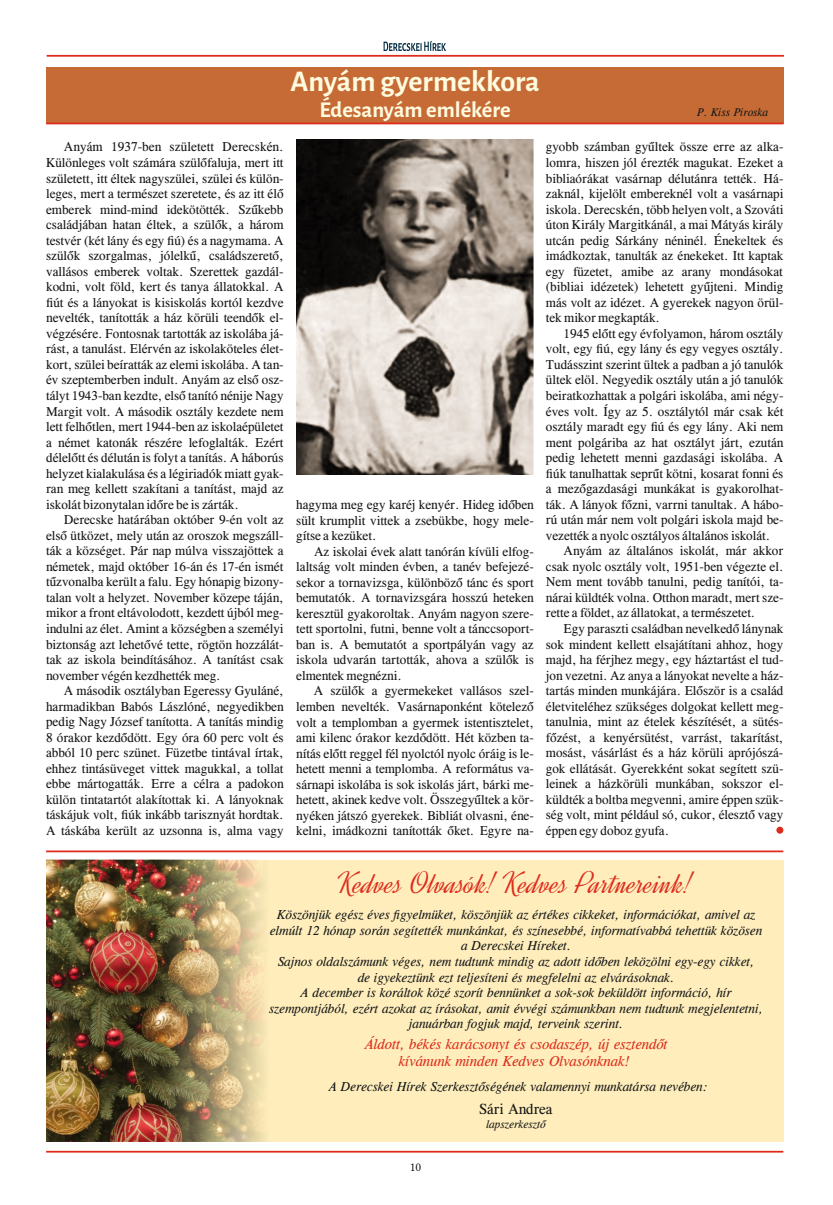
<style>
.page{position:relative;width:833px;height:1205px;background:#fff}
.page>*{position:absolute;margin:0;border:0;box-sizing:border-box;transform-origin:0 0}
.t1{font:31.62px "Dynalight";color:#dd2b1c}
.t2{font:700 30px "Alegreya Sans";color:#fffbde}
.t3{font:700 22.5px "Alegreya Sans";color:#fffbde}
.t4{font:15px "CG Times";color:#151616}
.t5{font:italic 14.62px/17.2px "CG Times";color:#dd2b1c;text-align:center}
.t6{font:13.12px/15.5px "CG Times";color:#151616;text-align:justify}
.t7{font:italic 13.12px/15.5px "CG Times";color:#151616;text-align:center}
.t8{font:12.5px "Linux Libertine G";color:#151616}
.t9{font:italic 11.25px "CG Times";color:#151616}
</style>
<div class="page">
<div style="left:46px;top:860px;width:737px;height:281px;background:#ffeebc"></div>
<hr style="left:47px;top:55px;width:737px;height:2px;background:#dd2b1c">
<svg style="left:383px;top:41px;width:63px;height:10px"></svg>
<hr style="left:46px;top:1151px;width:737px;height:1px;background:#dd2b1c">
<hr style="left:46px;top:850px;width:737px;height:2px;background:#dd2b1c">
<div style="left:46px;top:67px;width:737px;height:56px;background:#c66b36"></div>
<hr style="left:46px;top:123px;width:737px;height:1px;background:#dd2b1c">
<img style="left:296px;top:139px;width:238px;height:336px">
<div style="left:776px;top:826px;width:7px;height:7px;background:#dd2b1c;border-radius:50%"></div>
<img style="left:46px;top:860px;width:219px;height:281px">
<h2 class="t2" style="left:290px;top:67px;width:251px">Anyám gyermekkora</h2>
<h3 class="t3" style="left:319px;top:99px;width:193px">Édesanyám emlékére</h3>
<p class="t9" style="left:697px;top:108px;width:73px">P. Kiss Piroska</p>
<p class="t6" style="left:46px;top:141px;width:239px;text-indent:18px">Anyám 1937-ben született Derecskén.<br>Különleges volt számára szülőfaluja, mert itt született, itt éltek nagyszülei, szülei és külön&shy;leges, mert a természet szeretete, és az itt élő emberek mind-mind idekötötték. Szűkebb családjában hatan éltek, a szülők, a három testvér (két lány és egy fiú) és a nagymama. A szülők szorgalmas, jólelkű, családszerető, vallásos emberek voltak. Szerettek gazdál&shy;kodni, volt föld, kert és tanya állatokkal. A fiút és a lányokat is kisiskolás kortól kezdve nevelték, tanították a ház körüli teendők el&shy;végzésére. Fontosnak tartották az iskolába já&shy;rást, a tanulást. Elérvén az iskolaköteles élet&shy;kort, szülei beíratták az elemi iskolába. A tan&shy;év szeptemberben indult. Anyám az első osz&shy;tályt 1943-ban kezdte, első tanító nénije Nagy Margit volt. A második osztály kezdete nem lett felhőtlen, mert 1944-ben az iskolaépületet a német katonák részére lefoglalták. Ezért délelőtt és délután is folyt a tanítás. A háborús helyzet kialakulása és a légiriadók miatt gyak&shy;ran meg kellett szakítani a tanítást, majd az iskolát bizonytalan időre be is zárták.</p>
<p class="t6" style="left:46px;top:513px;width:239px;text-indent:18px">Derecske határában október 9-én volt az első ütközet, mely után az oroszok megszáll&shy;ták a községet. Pár nap múlva visszajöttek a németek, majd október 16-án és 17-én ismét tűzvonalba került a falu. Egy hónapig bizony&shy;talan volt a helyzet. November közepe táján, mikor a front eltávolodott, kezdett újból meg&shy;indulni az élet. Amint a községben a személyi biztonság azt lehetővé tette, rögtön hozzálát&shy;tak az iskola beindításához. A tanítást csak november végén kezdhették meg.</p>
<p class="t6" style="left:46px;top:684px;width:239px;text-indent:18px">A második osztályban Egeressy Gyuláné, harmadikban Babós Lászlóné, negyedikben pedig Nagy József tanította. A tanítás mindig 8 órakor kezdődött. Egy óra 60 perc volt és abból 10 perc szünet. Füzetbe tintával írtak, ehhez tintásüveget vittek magukkal, a tollat ebbe mártogatták. Erre a célra a padokon külön tintatartót alakítottak ki. A lányoknak táskájuk volt, fiúk inkább tarisznyát hordtak.<br>A táskába került az uzsonna is, alma vagy</p>
<p class="t6" style="left:296px;top:498px;width:239px">hagyma meg egy karéj kenyér. Hideg időben sült krumplit vittek a zsebükbe, hogy mele&shy;gítse a kezüket.</p>
<p class="t6" style="left:296px;top:545px;width:239px;text-indent:18px">Az iskolai évek alatt tanórán kívüli elfog&shy;laltság volt minden évben, a tanév befejezé&shy;sekor a tornavizsga, különböző tánc és sport bemutatók. A tornavizsgára hosszú heteken keresztül gyakoroltak. Anyám nagyon szere&shy;tett sportolni, futni, benne volt a tánccsoport&shy;ban is. A bemutatót a sportpályán vagy az iskola udvarán tartották, ahova a szülők is elmentek megnézni.</p>
<p class="t6" style="left:296px;top:684px;width:239px;text-indent:18px">A szülők a gyermekeket vallásos szel&shy;lemben nevelték. Vasárnaponként kötelező volt a templomban a gyermek istentisztelet, ami kilenc órakor kezdődött. Hét közben ta&shy;nítás előtt reggel fél nyolctól nyolc óráig is le&shy;hetett menni a templomba. A református va&shy;sárnapi iskolába is sok iskolás járt, bárki me&shy;hetett, akinek kedve volt. Összegyűltek a kör&shy;nyéken játszó gyerekek. Bibliát olvasni, éne&shy;kelni, imádkozni tanították őket. Egyre na-</p>
<p class="t6" style="left:546px;top:141px;width:239px">gyobb számban gyűltek össze erre az alka&shy;lomra, hiszen jól érezték magukat. Ezeket a bibliaórákat vasárnap délutánra tették. Há&shy;zaknál, kijelölt embereknél volt a vasárnapi iskola. Derecskén, több helyen volt, a Szováti úton Király Margitkánál, a mai Mátyás király utcán pedig Sárkány néninél. Énekeltek és imádkoztak, tanulták az énekeket. Itt kaptak egy füzetet, amibe az arany mondásokat (bibliai idézetek) lehetett gyűjteni. Mindig más volt az idézet. A gyerekek nagyon örül&shy;tek mikor megkapták.</p>
<p class="t6" style="left:546px;top:327px;width:239px;text-indent:18px">1945 előtt egy évfolyamon, három osztály volt, egy fiú, egy lány és egy vegyes osztály.<br>Tudásszint szerint ültek a padban a jó tanulók ültek elöl. Negyedik osztály után a jó tanulók beiratkozhattak a polgári iskolába, ami négy&shy;éves volt. Így az 5. osztálytól már csak két osztály maradt egy fiú és egy lány. Aki nem ment polgáriba az hat osztályt járt, ezután pedig lehetett menni gazdasági iskolába. A fiúk tanulhattak seprűt kötni, kosarat fonni és a mezőgazdasági munkákat is gyakorolhat&shy;ták. A lányok főzni, varrni tanultak. A hábo&shy;rú után már nem volt polgári iskola majd be&shy;vezették a nyolc osztályos általános iskolát.</p>
<p class="t6" style="left:546px;top:544px;width:239px;text-indent:18px">Anyám az általános iskolát, már akkor csak nyolc osztály volt, 1951-ben végezte el.<br>Nem ment tovább tanulni, pedig tanítói, ta&shy;nárai küldték volna. Otthon maradt, mert sze&shy;rette a földet, az állatokat, a természetet.</p>
<p class="t6" style="left:546px;top:622px;width:239px;text-indent:18px">Egy paraszti családban nevelkedő lánynak sok mindent kellett elsajátítani ahhoz, hogy majd, ha férjhez megy, egy háztartást el tud&shy;jon vezetni. Az anya a lányokat nevelte a ház&shy;tartás minden munkájára. Először is a család életviteléhez szükséges dolgokat kellett meg&shy;tanulnia, mint az ételek készítését, a sütés&shy;főzést, a kenyérsütést, varrást, takarítást, mosást, vásárlást és a ház körüli aprójószá&shy;gok ellátását. Gyerekként sokat segített szü&shy;leinek a házkörüli munkában, sokszor el&shy;küldték a boltba megvenni, amire éppen szük&shy;ség volt, mint például só, cukor, élesztő vagy éppen egy doboz gyufa.</p>
<h1 class="t1" style="left:337px;top:865px;width:356px">Kedves Olvasók! Kedves Partnereink!</h1>
<p class="t7" style="left:269px;top:908px;width:495px">Köszönjük egész éves figyelmüket, köszönjük az értékes cikkeket, információkat, amivel az elmúlt 12 hónap során segítették munkánkat, és színesebbé, informatívabbá tehettük közösen a Derecskei Híreket.<br>Sajnos oldalszámunk véges, nem tudtunk mindig az adott időben leközölni egy-egy cikket,<br>de igyekeztünk ezt teljesíteni és megfelelni az elvárásoknak.<br>A december is koráltok közé szorít bennünket a sok-sok beküldött információ, hír szempontjából, ezért azokat az írásokat, amit évvégi számunkban nem tudtunk megjelentetni, januárban fogjuk majd, terveink szerint.</p>
<p class="t5" style="left:365px;top:1036px;width:304px">Áldott, békés karácsonyt és csodaszép, új esztendőt kívánunk minden Kedves Olvasónknak!</p>
<p class="t7" style="left:329px;top:1080px;width:380px">A Derecskei Hírek Szerkesztőségének valamennyi munkatársa nevében:</p>
<p class="t8" style="left:410px;top:1160px;width:13px">10</p>
<p class="t4" style="left:479px;top:1103px;width:75px">Sári Andrea</p>
<p class="t9" style="left:486px;top:1120px;width:61px">lapszerkesztő</p>
</div>
